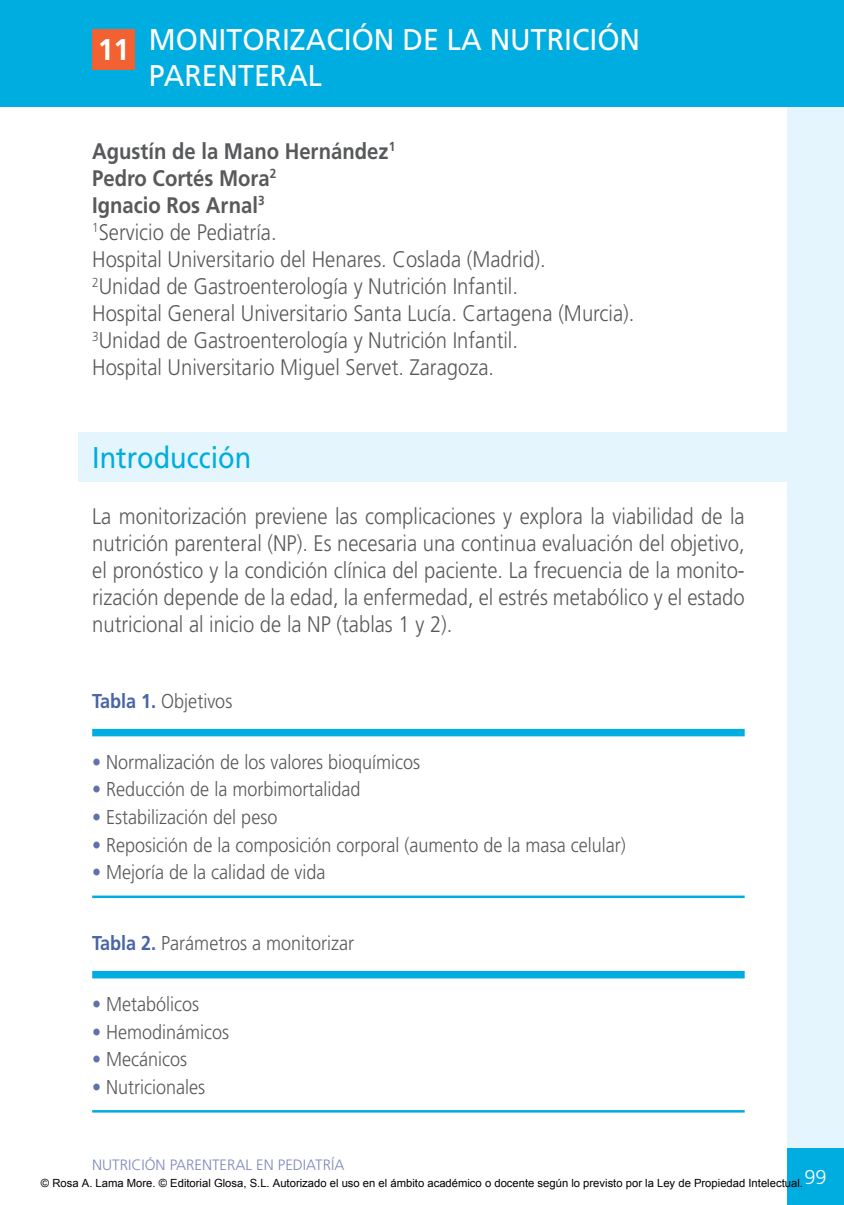
<style>
.page{position:relative;width:844px;height:1205px;background:#fff}
.page>*{position:absolute;margin:0;border:0;box-sizing:border-box;transform-origin:0 0}
.t1{font:30px/36px "Frutiger";color:#fff;scale:.95 1}
.t2{font:30px "Frutiger";color:#00ade0;scale:.9 1}
.t3{font:700 30px "Frutiger";color:#fff;scale:.95 1}
.t4{font:300 22.5px/27px "Frutiger";color:#58595b;scale:.9 1}
.t5{font:300 20px "Frutiger";color:#58595b;scale:.9 1}
.t6{font:300 20px "Frutiger";color:#fff}
.t7{font:300 15px "Frutiger";color:#7e89bb}
.t8{font:11.25px "Arial";color:#000}
.s1{font-weight:700}
.s2{font-weight:700;color:#4965a5}
.s3{color:#5f72ad}
</style>
<div class="page">
<div style="left:787px;top:0;width:56px;height:1205px;background:#e4f5fd"></div>
<div style="left:0;top:0;width:843px;height:106px;background:#00ade0"></div>
<div style="left:787px;top:1148px;width:56px;height:57px;background:#00ade0"></div>
<div style="left:78px;top:432px;width:765px;height:50px;background:#e4f5fd"></div>
<div style="left:92px;top:29px;width:43px;height:41px;background:#f16132"></div>
<hr style="left:92px;top:895px;width:652px;height:3px;background:#00ade0">
<div style="left:92px;top:729px;width:652px;height:7px;background:#00ade0"></div>
<hr style="left:92px;top:1110px;width:652px;height:2px;background:#00ade0">
<div style="left:92px;top:971px;width:652px;height:7px;background:#00ade0"></div>
<h1 class="t3" style="left:98px;top:32px;width:35px">11</h1>
<h1 class="t1" style="left:149px;top:22px;width:518px">MONITORIZACIÓN DE LA NUTRICIÓN<br>PARENTERAL</h1>
<p class="t4" style="left:92px;top:138px;width:604px"><span class="s1">Agustín de la Mano Hernández</span><sup>1<br></sup><span class="s1">Pedro Cortés Mora</span><sup>2<br></sup><span class="s1">Ignacio Ros Arnal</span><sup>3<br></sup><sup>1</sup>Servicio de Pediatría.<br>Hospital U niversitario del Henares. Coslada (Madrid).<br><sup>2</sup>U nidad de Gastroenterología y Nutrición Infantil.<br>Hospital General U niversitario Santa Lucía. Cartagena (Murcia).<br><sup>3</sup>U nidad de Gastroenterología y Nutrición Infantil.<br>Hospital U niversitario Miguel Servet. Zaragoza.</p>
<h1 class="t2" style="left:92px;top:440px;width:178px">INTRODUCCIÓN</h1>
<p class="t4" style="left:92px;top:503px;width:726px;text-align:justify">La monitorización previene las complicaciones y explora la viabilidad de la nutrición parenteral (NP). Es necesaria una continua evaluación del objetivo, el pronóstico y la condición clínica del paciente. La frecuencia de la monito&shy;rización depende de la edad, la enfermedad, el estrés metabólico y el estado nutricional al inicio de la NP (tablas 1 y 2).</p>
<p class="t5" style="left:92px;top:690px;width:157px"><span class="s2">Tabla 1.</span> Objetivos</p>
<p class="t5" style="left:92px;top:751px;width:366px"><span class="s3">•</span> Normalización de los valores bioquímicos</p>
<p class="t5" style="left:92px;top:778px;width:299px"><span class="s3">•</span> Reducción de la morbimortalidad</p>
<p class="t5" style="left:92px;top:806px;width:207px"><span class="s3">•</span> Estabilización del peso</p>
<p class="t5" style="left:92px;top:833px;width:594px"><span class="s3">•</span> Reposición de la composición corporal (aumento de la masa celular)</p>
<p class="t5" style="left:92px;top:861px;width:260px"><span class="s3">•</span> Mejoría de la calidad de vida</p>
<p class="t5" style="left:92px;top:932px;width:292px"><span class="s2">Tabla 2.</span> Parámetros a monitorizar</p>
<p class="t5" style="left:92px;top:993px;width:120px"><span class="s3">•</span> Metabólicos</p>
<p class="t5" style="left:92px;top:1020px;width:154px"><span class="s3">•</span> Hemodinámicos</p>
<p class="t5" style="left:92px;top:1048px;width:107px"><span class="s3">•</span> Mecánicos</p>
<p class="t5" style="left:92px;top:1075px;width:127px"><span class="s3">•</span> Nutricionales</p>
<p class="t7" style="left:92px;top:1156px;width:254px">nutrición parenteral en pediatría</p>
<p class="t6" style="left:804px;top:1166px;width:24px">99</p>
<p class="t8" style="left:41px;top:1175px;width:763px">© Rosa A. Lama More. © Editorial Glosa, S.L. Autorizado el uso en el ámbito académico o docente según lo previsto por la Ley de Propiedad Intelectual.</p>
</div>
